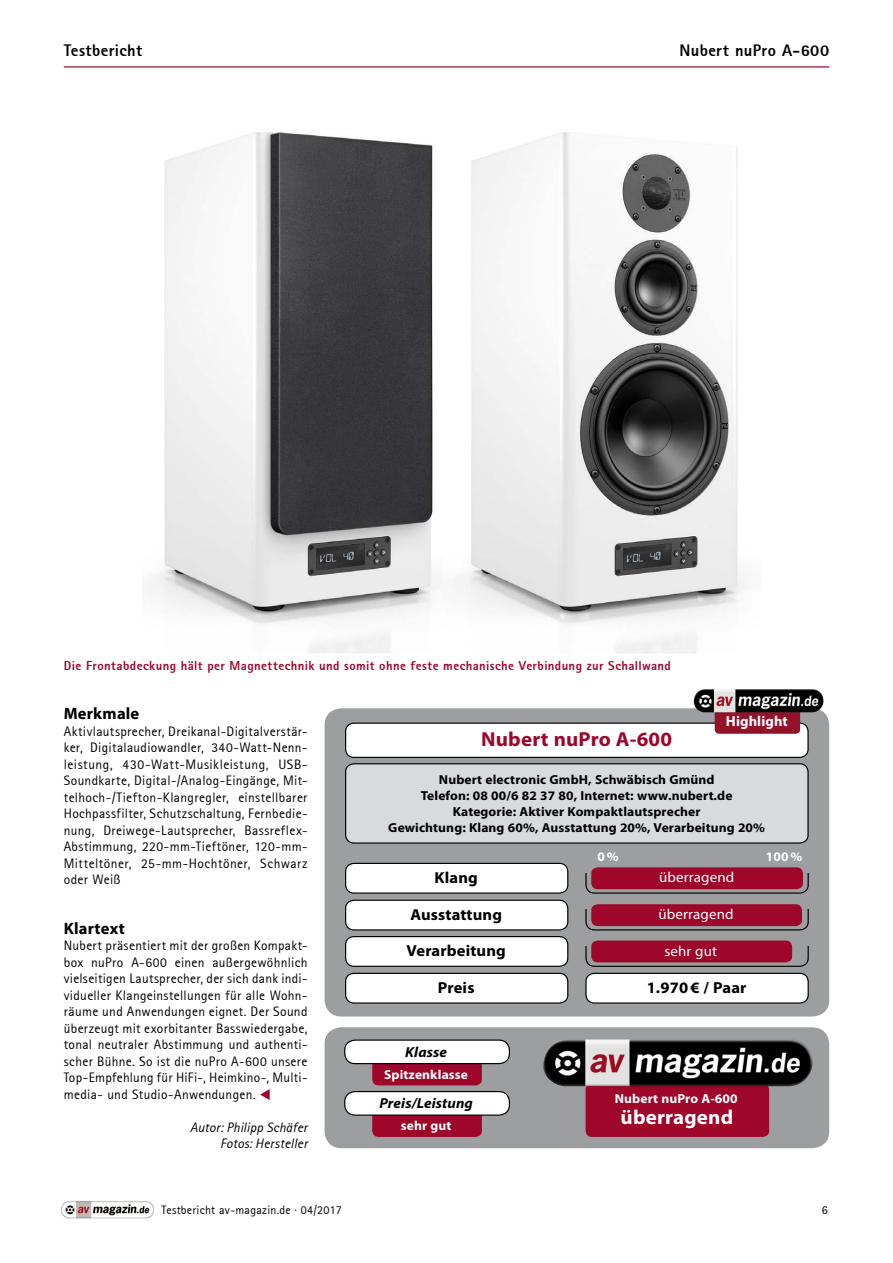
<style>
.page{position:relative;width:893px;height:1263px;background:#fff}
.page>*{position:absolute;margin:0;border:0;box-sizing:border-box;transform-origin:0 0}
.t1{font:700 20.25px "Myriad Pro";letter-spacing:.01em;color:#9e062a}
.t2{font:700 20.25px "Myriad Pro";letter-spacing:.01em;color:#fff}
.Sky_x{font:800 16.5px "Rotis Sans Serif";letter-spacing:.025em;color:#000}
.Subheads_x{font:700 16.5px "Myriad Pro";letter-spacing:.015em;color:#000}
.Subheads_x-2{font:700 15.9px "Myriad Pro";letter-spacing:.01em;color:#000}
.t3{font:14.55px "Myriad Pro";letter-spacing:.01em;color:#fff}
.t4{font:italic 700 14.55px "Myriad Pro";letter-spacing:.01em;color:#000}
.t5{font:700 14.4px "Myriad Pro";letter-spacing:.01em;color:#fff}
.Brot_ohne_Einzug_x{font:13.5px/16.5px "Rotis Sans Serif";letter-spacing:.025em;color:#000;text-align:justify}
.Autor_x{font:italic 13.5px "Rotis Sans Serif";letter-spacing:.01em;color:#000}
.t6{font:700 13.05px "Myriad Pro";letter-spacing:.01em;color:#000}
.t7{font:700 13.05px "Myriad Pro";letter-spacing:.01em;color:#fff}
.BUs_x{font:800 12.75px "Rotis Sans Serif";letter-spacing:.03em;color:#9e062a}
._8pt_x{font:12px "Rotis Sans Serif";letter-spacing:.02em;color:#000}
</style>
<div class="page">
<svg style="left:260px;top:1089px;width:10px;height:11px"></svg>
<hr style="left:64px;top:66px;width:765px;height:2px;background:#9e062a">
<img style="left:61px;top:1201px;width:93px;height:18px">
<div style="left:325px;top:708px;width:504px;height:308px;background:#9c9e9f;border-radius:17px"></div>
<div style="left:346px;top:863px;width:222px;height:30px;background:#fff;border-radius:8px"></div>
<div style="left:345px;top:863px;width:223px;height:31px;border:1px solid #000;border-radius:8px"></div>
<div style="left:346px;top:900px;width:222px;height:30px;background:#fff;border-radius:8px"></div>
<div style="left:345px;top:900px;width:223px;height:30px;border:1px solid #000;border-radius:8px"></div>
<div style="left:346px;top:723px;width:462px;height:34px;background:#fff;border-radius:8px"></div>
<div style="left:345px;top:722px;width:464px;height:36px;border:1px solid #000;border-radius:8px"></div>
<div style="left:346px;top:764px;width:462px;height:79px;background:#d9dadb;border-radius:8px"></div>
<div style="left:345px;top:763px;width:464px;height:81px;border:1px solid #000;border-radius:8px"></div>
<div style="left:325px;top:1027px;width:504px;height:121px;background:#9c9e9f;border-radius:17px"></div>
<div style="left:372px;top:1060px;width:110px;height:25px;background:#9e062a;border-radius:6px"></div>
<div style="left:345px;top:1040px;width:164px;height:23px;background:#fff;border-radius:10px"></div>
<div style="left:344px;top:1039px;width:166px;height:25px;border:1px solid #000;border-radius:10px"></div>
<div style="left:372px;top:1111px;width:110px;height:26px;background:#9e062a;border-radius:6px"></div>
<div style="left:345px;top:1091px;width:164px;height:24px;background:#fff;border-radius:10px"></div>
<div style="left:344px;top:1091px;width:166px;height:25px;border:1px solid #000;border-radius:10px"></div>
<div style="left:586px;top:1083px;width:183px;height:54px;background:#9e062a;border-radius:6px"></div>
<img style="left:543px;top:1039px;width:269px;height:47px">
<div style="left:585px;top:863px;width:224px;height:31px;border:1px solid #000;border-radius:8px"></div>
<div style="left:578px;top:863px;width:244px;height:9px;background:#9c9e9f"></div>
<div style="left:591px;top:867px;width:212px;height:22px;background:#9e062a;border-radius:6px"></div>
<div style="left:585px;top:900px;width:224px;height:30px;border:1px solid #000;border-radius:8px"></div>
<div style="left:578px;top:900px;width:244px;height:9px;background:#9c9e9f"></div>
<div style="left:591px;top:904px;width:211px;height:22px;background:#9e062a;border-radius:6px"></div>
<div style="left:346px;top:936px;width:222px;height:30px;background:#fff;border-radius:8px"></div>
<div style="left:345px;top:936px;width:223px;height:31px;border:1px solid #000;border-radius:8px"></div>
<div style="left:346px;top:973px;width:222px;height:30px;background:#fff;border-radius:8px"></div>
<div style="left:345px;top:973px;width:223px;height:30px;border:1px solid #000;border-radius:8px"></div>
<div style="left:585px;top:937px;width:224px;height:30px;border:1px solid #000;border-radius:8px"></div>
<div style="left:578px;top:936px;width:244px;height:9px;background:#9c9e9f"></div>
<div style="left:591px;top:940px;width:201px;height:22px;background:#9e062a;border-radius:6px"></div>
<div style="left:715px;top:709px;width:85px;height:25px;background:#93122a;border-radius:4px"></div>
<img style="left:694px;top:689px;width:129px;height:23px">
<div style="left:586px;top:973px;width:222px;height:30px;background:#fff;border-radius:8px"></div>
<div style="left:585px;top:973px;width:224px;height:30px;border:1px solid #000;border-radius:8px"></div>
<img style="left:150px;top:132px;width:594px;height:521px">
<p class="Sky_x" style="left:64px;top:40px;width:80px">Testbericht</p>
<p class="Sky_x" style="left:679px;top:40px;width:151px">Nubert nuPro A-600</p>
<p class="BUs_x" style="left:64px;top:657px;width:609px">Die Frontabdeckung hält per Magnettechnik und somit ohne feste mechanische Verbindung zur Schallwand</p>
<p class="Subheads_x" style="left:64px;top:704px;width:77px">Merkmale</p>
<p class="Brot_ohne_Einzug_x" style="left:64px;top:723px;width:245px">Aktivlautsprecher, Dreikanal-Digitalverstär&shy;ker, Digitalaudiowandler, 340-Watt-Nenn&shy;leistung, 430-Watt-Musikleistung, USB-Soundkarte, Digital-/Analog-Eingänge, Mit&shy;telhoch-/Tiefton-Klangregler, einstellbarer Hochpassfilter, Schutzschaltung, Fernbedie&shy;nung, Dreiwege-Lautsprecher, Bassreflex-Abstimmung, 220-mm-Tieftöner, 120-mm-Mitteltöner, 25-mm-Hochtöner, Schwarz oder Weiß</p>
<p class="Subheads_x" style="left:64px;top:919px;width:63px">Klartext</p>
<p class="Brot_ohne_Einzug_x" style="left:64px;top:937px;width:245px">Nubert präsentiert mit der großen Kompakt&shy;box nuPro A-600 einen außergewöhnlich vielseitigen Lautsprecher, der sich dank indi&shy;vidueller Klangeinstellungen für alle Wohn&shy;räume und Anwendungen eignet. Der Sound überzeugt mit exorbitanter Basswiedergabe, tonal neutraler Abstimmung und authenti&shy;scher Bühne. So ist die nuPro A-600 unsere Top-Empfehlung für HiFi-, Heimkino-, Multi&shy;media- und Studio-Anwendungen.</p>
<p class="Autor_x" style="left:190px;top:1119px;width:119px">Autor: Philipp Schäfer</p>
<p class="Autor_x" style="left:220px;top:1135px;width:89px">Fotos: Hersteller</p>
<p class="_8pt_x" style="left:161px;top:1203px;width:182px">Testbericht av-magazin.de · 04/2017</p>
<p class="t5" style="left:726px;top:713px;width:63px">Highlight</p>
<p class="t1" style="left:481px;top:728px;width:192px">Nubert nuPro A-600</p>
<p class="t6" style="left:439px;top:772px;width:277px">Nubert electronic GmbH, Schwäbisch Gmünd</p>
<p class="t6" style="left:421px;top:788px;width:313px">Telefon: 08 00/6 82 37 80, Internet: www.nubert.de</p>
<p class="t6" style="left:453px;top:804px;width:249px">Kategorie: Aktiver Kompaktlautsprecher</p>
<p class="t6" style="left:388px;top:820px;width:378px">Gewichtung: Klang 60%, Ausstattung 20%, Verarbeitung 20%</p>
<p class="t7" style="left:597px;top:849px;width:23px">0%</p>
<p class="t7" style="left:766px;top:849px;width:38px">100%</p>
<p class="Subheads_x-2" style="left:435px;top:869px;width:45px">Klang</p>
<p class="Subheads_x-2" style="left:410px;top:905px;width:93px">Ausstattung</p>
<p class="Subheads_x-2" style="left:407px;top:942px;width:101px">Verarbeitung</p>
<p class="Subheads_x-2" style="left:438px;top:978px;width:38px">Preis</p>
<p class="t4" style="left:405px;top:1042px;width:43px">Klasse</p>
<p class="t7" style="left:384px;top:1067px;width:85px">Spitzenklasse</p>
<p class="t3" style="left:659px;top:868px;width:77px">überragend</p>
<p class="t3" style="left:658px;top:905px;width:77px">überragend</p>
<p class="t3" style="left:664px;top:942px;width:54px">sehr gut</p>
<p class="Subheads_x-2" style="left:647px;top:978px;width:101px">1.970 € / Paar</p>
<p class="t4" style="left:379px;top:1093px;width:95px">Preis/Leistung</p>
<p class="t7" style="left:615px;top:1091px;width:124px">Nubert nuPro A-600</p>
<p class="t2" style="left:621px;top:1106px;width:114px">überragend</p>
<p class="t7" style="left:401px;top:1118px;width:52px">sehr gut</p>
<p class="_8pt_x" style="left:822px;top:1203px;width:7px">6</p>
</div>
